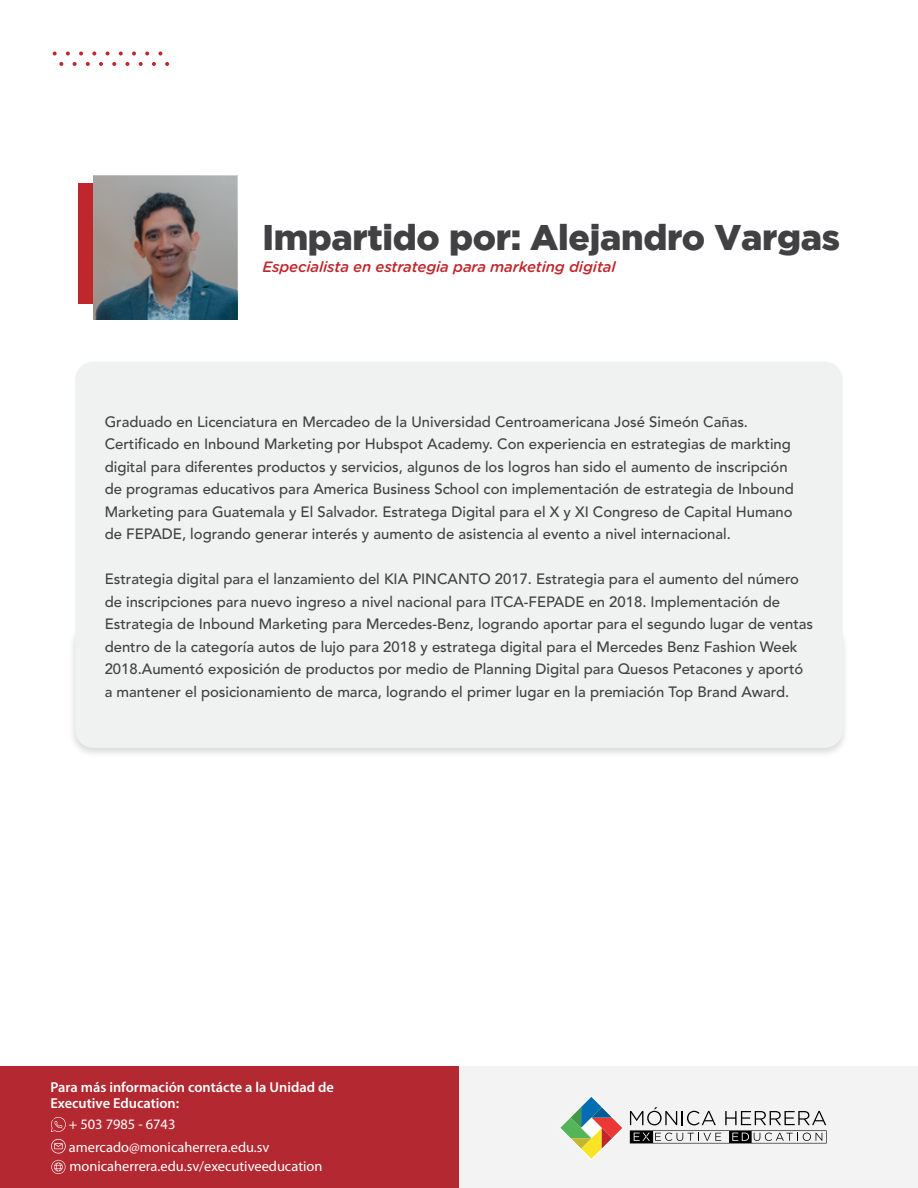
<style>
.page{position:relative;width:918px;height:1188px;background:#fff}
.page>*{position:absolute;margin:0;border:0;box-sizing:border-box;transform-origin:0 0}
.t1{font:900 35.55px "Gotham";letter-spacing:-.01em;color:#414042}
.t2{font:italic 500 15px "Gotham Rounded";letter-spacing:-.01em;color:#bf272c}
.t3{font:500 14.85px/22.5px "Avenir";color:#414042}
.t4{font:14.4px/23.1px "Myriad Pro";color:#fff}
.t5{font:600 14.4px/15.5px "Myriad Pro";color:#fff}
</style>
<div class="page">
<svg style="left:165px;top:62px;width:4px;height:4px"></svg>
<svg style="left:152px;top:62px;width:4px;height:4px"></svg>
<svg style="left:139px;top:62px;width:4px;height:4px"></svg>
<svg style="left:125px;top:62px;width:4px;height:4px"></svg>
<svg style="left:112px;top:62px;width:4px;height:4px"></svg>
<svg style="left:99px;top:62px;width:4px;height:4px"></svg>
<svg style="left:86px;top:62px;width:4px;height:4px"></svg>
<svg style="left:73px;top:62px;width:4px;height:4px"></svg>
<svg style="left:59px;top:62px;width:4px;height:4px"></svg>
<svg style="left:158px;top:51px;width:4px;height:4px"></svg>
<svg style="left:145px;top:51px;width:4px;height:4px"></svg>
<svg style="left:132px;top:51px;width:4px;height:4px"></svg>
<svg style="left:119px;top:51px;width:4px;height:4px"></svg>
<svg style="left:106px;top:51px;width:4px;height:4px"></svg>
<svg style="left:92px;top:51px;width:4px;height:4px"></svg>
<svg style="left:79px;top:51px;width:4px;height:4px"></svg>
<svg style="left:66px;top:51px;width:4px;height:4px"></svg>
<svg style="left:53px;top:51px;width:4px;height:4px"></svg>
<div style="left:0;top:1066px;width:918px;height:122px;background:#f3f3f3"></div>
<div style="left:0;top:1066px;width:459px;height:122px;background:#b42931"></div>
<svg style="left:630px;top:1107px;width:197px;height:36px"></svg>
<svg style="left:560px;top:1097px;width:63px;height:63px"></svg>
<svg style="left:51px;top:1160px;width:15px;height:14px"></svg>
<svg style="left:51px;top:1117px;width:15px;height:15px"></svg>
<svg style="left:51px;top:1139px;width:15px;height:15px"></svg>
<div style="left:75px;top:362px;width:768px;height:386px;background:#f0f1f1;border-radius:18px"></div>
<div style="left:78px;top:184px;width:30px;height:120px;background:#bf272c"></div>
<svg style="left:93px;top:176px;width:144px;height:144px;background:#7e7f81"></svg>
<h1 class="t1" style="left:262px;top:217px;width:579px">Impartido por: Alejandro Vargas</h1>
<p class="t2" style="left:262px;top:256px;width:355px">Especialista en estrategia para marketing digital</p>
<p class="t3" style="left:105px;top:411px;width:691px">Graduado en Licenciatura en Mercadeo de la Universidad Centroamericana José Simeón Cañas.<br>Certificado en Inbound Marketing por Hubspot Academy. Con experiencia en estrategias de markting digital para diferentes productos y servicios, algunos de los logros han sido el aumento de inscripción de programas educativos para America Business School con implementación de estrategia de Inbound Marketing para Guatemala y El Salvador. Estratega Digital para el X y XI Congreso de Capital Humano de FEPADE, logrando generar interés y aumento de asistencia al evento a nivel internacional.</p>
<p class="t3" style="left:105px;top:569px;width:710px">Estrategia digital para el lanzamiento del KIA PINCANTO 2017. Estrategia para el aumento del número de inscripciones para nuevo ingreso a nivel nacional para ITCA-FEPADE en 2018. Implementación de Estrategia de Inbound Marketing para Mercedes-Benz, logrando aportar para el segundo lugar de ventas dentro de la categoría autos de lujo para 2018 y estratega digital para el Mercedes Benz Fashion Week 2018.Aumentó exposición de productos por medio de Planning Digital para Quesos Petacones y aportó a mantener el posicionamiento de marca, logrando el primer lugar en la premiación Top Brand Award.</p>
<p class="t5" style="left:50px;top:1079px;width:285px">Para más información contácte a la Unidad de<br>Executive Education:</p>
<p class="t4" style="left:69px;top:1112px;width:202px">+ 503 7985 - 6743 amercado@monicaherrera.edu.sv</p>
<p class="t4" style="left:69px;top:1154px;width:254px">monicaherrera.edu.sv/executiveeducation</p>
</div>
